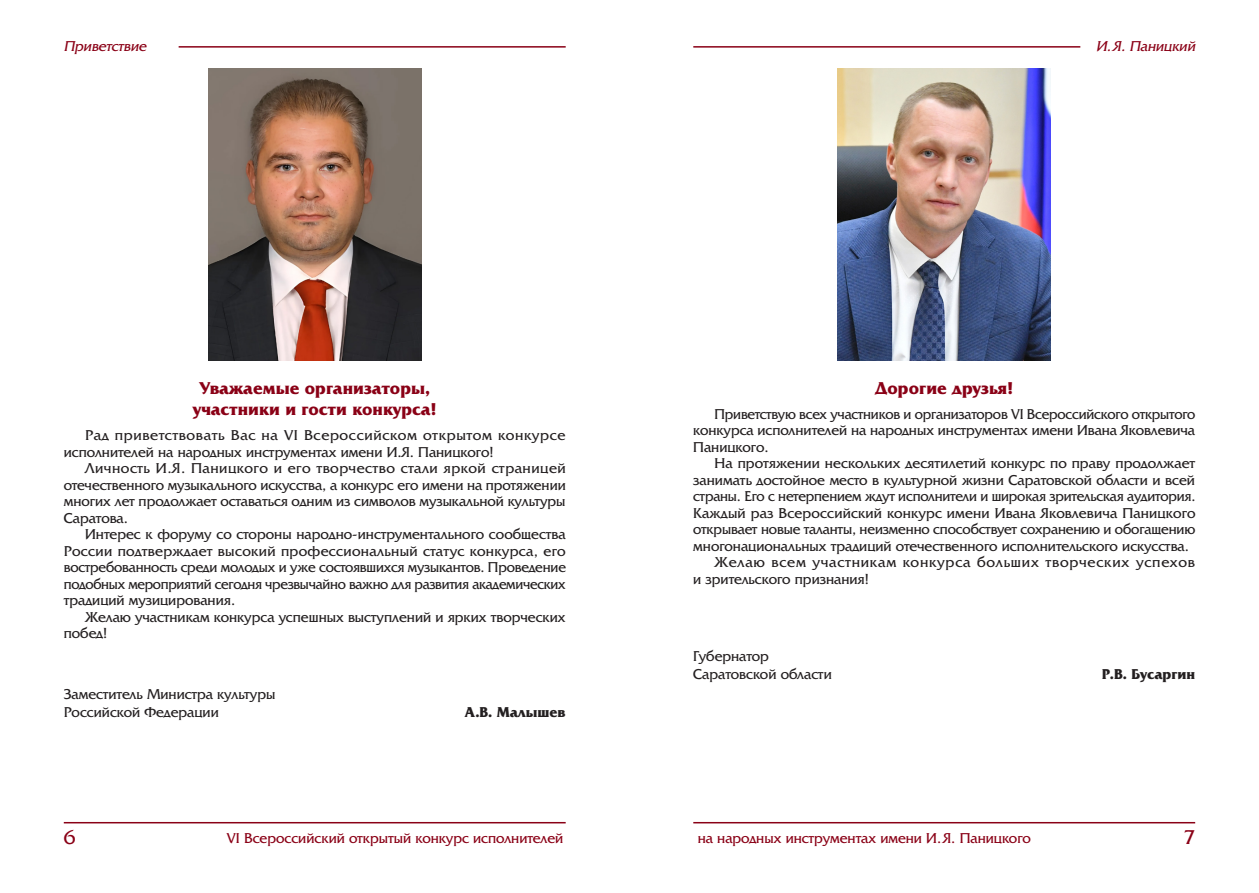
<style>
.page{position:relative;width:1259px;height:893px;background:#fff}
.page>*{position:absolute;margin:0;border:0;box-sizing:border-box;transform-origin:0 0}
.t1{font:21px "AG Friquer C";color:#8a0116}
.Уважаемые{font:700 18px/21.6px "AG Friquer C";color:#8a0116;text-align:center}
.ТЕКСТ{font:15px/16.5px "AG Friquer C";color:#231f20;text-align:justify}
.ТЕКСТ-2{font:15px/16.5px "AG Friquer C";letter-spacing:.025em;color:#231f20}
.t2{font:15px "AG Friquer C";color:#8a0116}
.ТЕКСТ-3{font:15px/16.5px "AG Friquer C";letter-spacing:.05em;color:#231f20}
.Подпись{font:15px/18px "AG Friquer C";color:#231f20}
.t3{font:italic 15px "AG Friquer C";color:#8a0116}
.Подпись-2{font:700 15px "AG Friquer C";color:#231f20}
</style>
<div class="page">
<hr style="left:693px;top:822px;width:502px;height:1px;background:#8a0116">
<hr style="left:64px;top:822px;width:502px;height:1px;background:#8a0116">
<hr style="left:179px;top:46px;width:387px;height:2px;background:#8a0116">
<hr style="left:693px;top:46px;width:387px;height:2px;background:#8a0116">
<img style="left:838px;top:68px;width:212px;height:292px">
<img style="left:208px;top:68px;width:213px;height:292px">
<p class="t3" style="left:64px;top:38px;width:87px">Приветствие</p>
<p class="t3" style="left:1096px;top:38px;width:103px">И.Я. Паницкий</p>
<p class="Уважаемые" style="left:193px;top:377px;width:245px">Уважаемые организаторы, участники и гости конкурса!</p>
<p class="ТЕКСТ-2" style="left:64px;top:427px;width:503px;text-indent:21px">Рад приветствовать Вас на VI Всероссийском открытом конкурсе исполнителей на народных инструментах имени И.Я. Паницкого!</p>
<p class="ТЕКСТ" style="left:64px;top:460px;width:503px;text-indent:21px">Личность И.Я. Паницкого и его творчество стали яркой страницей отечественного музыкального искусства, а конкурс его имени на протяжении многих лет продолжает оставаться одним из символов музыкальной культуры Саратова.</p>
<p class="ТЕКСТ" style="left:64px;top:526px;width:504px;text-indent:21px">Интерес к форуму со стороны народно-инструментального сообщества России подтверждает высокий профессиональный статус конкурса, его востребованность среди молодых и уже состоявшихся музыкантов. Проведение подобных мероприятий сегодня чрезвычайно важно для развития академических традиций музицирования.</p>
<p class="ТЕКСТ" style="left:64px;top:609px;width:503px;text-indent:21px">Желаю участникам конкурса успешных выступлений и ярких творческих побед!</p>
<p class="Подпись" style="left:64px;top:685px;width:213px">Заместитель Министра культуры<br>Российской Федерации</p>
<p class="Подпись-2" style="left:464px;top:704px;width:103px">А.В. Малышев</p>
<p class="Уважаемые" style="left:875px;top:377px;width:139px">Дорогие друзья!</p>
<p class="ТЕКСТ" style="left:693px;top:406px;width:503px;text-indent:21px">Приветствую всех участников и организаторов VI Всероссийского открытого конкурса исполнителей на народных инструментах имени Ивана Яковлевича Паницкого.</p>
<p class="ТЕКСТ" style="left:693px;top:455px;width:504px;text-indent:21px">На протяжении нескольких десятилетий конкурс по праву продолжает занимать достойное место в культурной жизни Саратовской области и всей страны. Его с нетерпением ждут исполнители и широкая зрительская аудитория.<br>Каждый раз Всероссийский конкурс имени Ивана Яковлевича Паницкого открывает новые таланты, неизменно способствует сохранению и обогащению многонациональных традиций отечественного исполнительского искусства.</p>
<p class="ТЕКСТ-3" style="left:693px;top:554px;width:503px;text-indent:21px">Желаю всем участникам конкурса больших творческих успехов и зрительского признания!</p>
<p class="Подпись" style="left:693px;top:647px;width:140px">Губернатор<br>Саратовской области</p>
<p class="Подпись-2" style="left:1102px;top:666px;width:95px">Р.В. Бусаргин</p>
<h1 class="t1" style="left:64px;top:826px;width:13px">6</h1>
<h1 class="t1" style="left:1183px;top:826px;width:13px">7</h1>
<p class="t2" style="left:227px;top:830px;width:338px">VI Всероссийский открытый конкурс исполнителей</p>
<p class="t2" style="left:698px;top:830px;width:335px">на народных инструментах имени И.Я. Паницкого</p>
</div>
